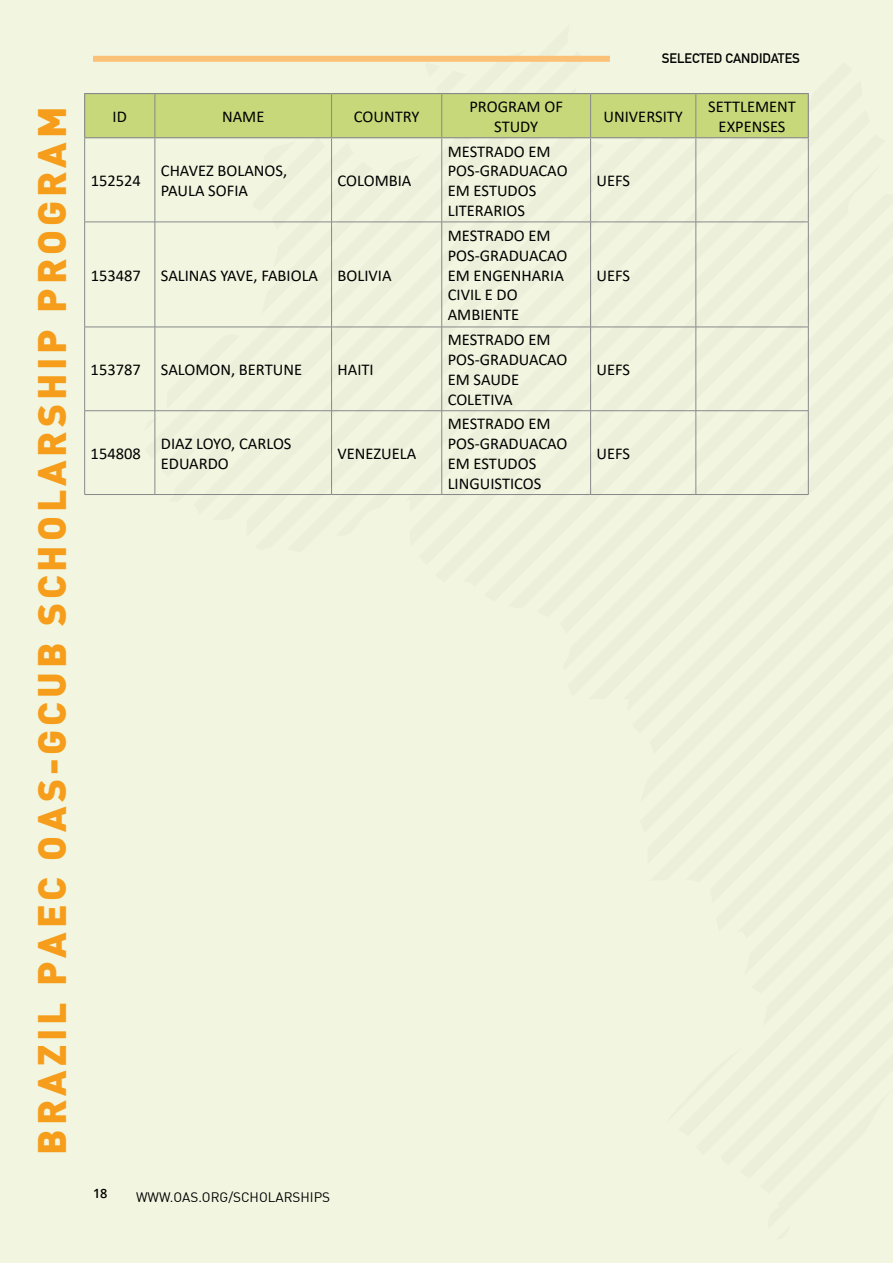
<style>
.page{position:relative;width:893px;height:1263px;background:#f2f6e0}
.page>*{position:absolute;margin:0;border:0;box-sizing:border-box;transform-origin:0 0}
.t1{font:900 39px "DIN";letter-spacing:.1em;color:#f69e1b}
.t2{font:16.5px/19.8px "Calibri";color:#000}
.t3{font:13.5px "DIN";color:#000}
.t4{font:700 13.5px "DIN Alternate";color:#000}
.t5{font:600 12.75px "Open Sans";color:#000}
</style>
<div class="page">
<div style="left:93px;top:56px;width:517px;height:6px;background:#fbc277"></div>
<svg style="left:85px;top:94px;width:723px;height:136px"></svg>
<hr style="left:696px;top:94px;width:1px;height:43px;background:#86888a">
<hr style="left:696px;top:138px;width:1px;height:84px;background:#86888a">
<hr style="left:696px;top:222px;width:1px;height:105px;background:#86888a">
<hr style="left:696px;top:327px;width:1px;height:83px;background:#86888a">
<hr style="left:696px;top:411px;width:1px;height:83px;background:#86888a">
<hr style="left:155px;top:94px;width:1px;height:43px;background:#86888a">
<hr style="left:155px;top:138px;width:1px;height:84px;background:#86888a">
<hr style="left:155px;top:222px;width:1px;height:105px;background:#86888a">
<hr style="left:155px;top:327px;width:1px;height:83px;background:#86888a">
<hr style="left:155px;top:411px;width:1px;height:83px;background:#86888a">
<hr style="left:331px;top:94px;width:1px;height:43px;background:#86888a">
<hr style="left:331px;top:138px;width:1px;height:84px;background:#86888a">
<hr style="left:331px;top:222px;width:1px;height:105px;background:#86888a">
<hr style="left:331px;top:327px;width:1px;height:83px;background:#86888a">
<hr style="left:331px;top:411px;width:1px;height:83px;background:#86888a">
<hr style="left:441px;top:94px;width:1px;height:43px;background:#86888a">
<hr style="left:590px;top:94px;width:1px;height:43px;background:#86888a">
<hr style="left:441px;top:138px;width:1px;height:84px;background:#86888a">
<hr style="left:590px;top:138px;width:1px;height:84px;background:#86888a">
<hr style="left:441px;top:222px;width:1px;height:105px;background:#86888a">
<hr style="left:590px;top:222px;width:1px;height:105px;background:#86888a">
<hr style="left:441px;top:327px;width:1px;height:83px;background:#86888a">
<hr style="left:590px;top:327px;width:1px;height:83px;background:#86888a">
<hr style="left:441px;top:411px;width:1px;height:83px;background:#86888a">
<hr style="left:590px;top:411px;width:1px;height:83px;background:#86888a">
<hr style="left:84px;top:93px;width:71px;height:1px;background:#86888a">
<hr style="left:84px;top:94px;width:1px;height:43px;background:#86888a">
<hr style="left:155px;top:93px;width:177px;height:1px;background:#86888a">
<hr style="left:332px;top:93px;width:110px;height:1px;background:#86888a">
<hr style="left:442px;top:93px;width:149px;height:1px;background:#86888a">
<hr style="left:591px;top:93px;width:105px;height:1px;background:#86888a">
<hr style="left:696px;top:93px;width:113px;height:1px;background:#86888a">
<hr style="left:808px;top:94px;width:1px;height:43px;background:#86888a">
<hr style="left:84px;top:137px;width:71px;height:1px;background:#86888a">
<hr style="left:155px;top:137px;width:177px;height:1px;background:#86888a">
<hr style="left:332px;top:137px;width:110px;height:1px;background:#86888a">
<hr style="left:442px;top:137px;width:149px;height:1px;background:#86888a">
<hr style="left:591px;top:137px;width:105px;height:1px;background:#86888a">
<hr style="left:696px;top:137px;width:113px;height:1px;background:#86888a">
<hr style="left:84px;top:138px;width:1px;height:84px;background:#86888a">
<hr style="left:808px;top:138px;width:1px;height:84px;background:#86888a">
<hr style="left:84px;top:222px;width:71px;height:1px;background:#86888a">
<hr style="left:84px;top:222px;width:1px;height:105px;background:#86888a">
<hr style="left:155px;top:222px;width:177px;height:1px;background:#86888a">
<hr style="left:332px;top:222px;width:110px;height:1px;background:#86888a">
<hr style="left:442px;top:222px;width:149px;height:1px;background:#86888a">
<hr style="left:591px;top:222px;width:105px;height:1px;background:#86888a">
<hr style="left:696px;top:222px;width:112px;height:1px;background:#86888a">
<hr style="left:808px;top:222px;width:1px;height:105px;background:#86888a">
<hr style="left:84px;top:327px;width:71px;height:1px;background:#86888a">
<hr style="left:84px;top:327px;width:1px;height:83px;background:#86888a">
<hr style="left:155px;top:327px;width:177px;height:1px;background:#86888a">
<hr style="left:332px;top:327px;width:110px;height:1px;background:#86888a">
<hr style="left:442px;top:327px;width:149px;height:1px;background:#86888a">
<hr style="left:591px;top:327px;width:105px;height:1px;background:#86888a">
<hr style="left:696px;top:327px;width:112px;height:1px;background:#86888a">
<hr style="left:808px;top:327px;width:1px;height:83px;background:#86888a">
<hr style="left:84px;top:410px;width:71px;height:1px;background:#86888a">
<hr style="left:84px;top:411px;width:1px;height:83px;background:#86888a">
<hr style="left:155px;top:410px;width:177px;height:1px;background:#86888a">
<hr style="left:332px;top:410px;width:110px;height:1px;background:#86888a">
<hr style="left:442px;top:410px;width:149px;height:1px;background:#86888a">
<hr style="left:591px;top:410px;width:105px;height:1px;background:#86888a">
<hr style="left:696px;top:410px;width:112px;height:1px;background:#86888a">
<hr style="left:808px;top:411px;width:1px;height:83px;background:#86888a">
<hr style="left:84px;top:494px;width:71px;height:1px;background:#86888a">
<hr style="left:155px;top:494px;width:177px;height:1px;background:#86888a">
<hr style="left:332px;top:494px;width:110px;height:1px;background:#86888a">
<hr style="left:442px;top:494px;width:149px;height:1px;background:#86888a">
<hr style="left:591px;top:494px;width:105px;height:1px;background:#86888a">
<hr style="left:696px;top:494px;width:112px;height:1px;background:#86888a">
<p class="t4" style="left:662px;top:48px;width:140px">SELECTED CANDIDATES</p>
<h1 class="t1" style="left:26px;top:1154px;width:1049px;rotate:-90deg">BRAZIL PAEC OAS-GCUB SCHOLARSHIP PROGRAM</h1>
<p class="t2" style="left:113px;top:106px;width:16px">ID</p>
<p class="t2" style="left:222px;top:106px;width:44px">NAME</p>
<p class="t2" style="left:354px;top:106px;width:67px">COUNTRY</p>
<p class="t2" style="left:469px;top:96px;width:95px;text-align:center">PROGRAM OF<br>STUDY</p>
<p class="t2" style="left:604px;top:106px;width:81px">UNIVERSITY</p>
<p class="t2" style="left:708px;top:96px;width:89px;text-align:center">SETTLEMENT<br>EXPENSES</p>
<p class="t2" style="left:448px;top:141px;width:121px">MESTRADO EM<br>POS-GRADUACAO<br>EM ESTUDOS<br>LITERARIOS</p>
<p class="t2" style="left:91px;top:170px;width:52px">152524</p>
<p class="t2" style="left:161px;top:160px;width:128px">CHAVEZ BOLANOS,<br>PAULA SOFIA</p>
<p class="t2" style="left:338px;top:170px;width:75px">COLOMBIA</p>
<p class="t2" style="left:597px;top:170px;width:35px">UEFS</p>
<p class="t2" style="left:448px;top:225px;width:121px">MESTRADO EM<br>POS-GRADUACAO<br>EM ENGENHARIA<br>CIVIL E DO<br>AMBIENTE</p>
<p class="t2" style="left:91px;top:265px;width:302px">153487 SALINAS YAVE, FABIOLA BOLIVIA</p>
<p class="t2" style="left:597px;top:265px;width:35px">UEFS</p>
<p class="t2" style="left:448px;top:329px;width:121px">MESTRADO EM<br>POS-GRADUACAO<br>EM SAUDE<br>COLETIVA</p>
<p class="t2" style="left:597px;top:359px;width:35px">UEFS</p>
<p class="t2" style="left:91px;top:359px;width:213px">153787 SALOMON, BERTUNE</p>
<p class="t2" style="left:338px;top:359px;width:38px">HAITI</p>
<p class="t2" style="left:448px;top:413px;width:121px">MESTRADO EM<br>POS-GRADUACAO<br>EM ESTUDOS<br>LINGUISTICOS</p>
<p class="t2" style="left:91px;top:443px;width:52px">154808</p>
<p class="t2" style="left:161px;top:433px;width:132px">DIAZ LOYO, CARLOS<br>EDUARDO</p>
<p class="t2" style="left:338px;top:443px;width:80px">VENEZUELA</p>
<p class="t2" style="left:597px;top:443px;width:35px">UEFS</p>
<p class="t5" style="left:93px;top:1184px;width:16px">18</p>
<p class="t3" style="left:136px;top:1189px;width:196px">WWW.OAS.ORG/SCHOLARSHIPS</p>
</div>
